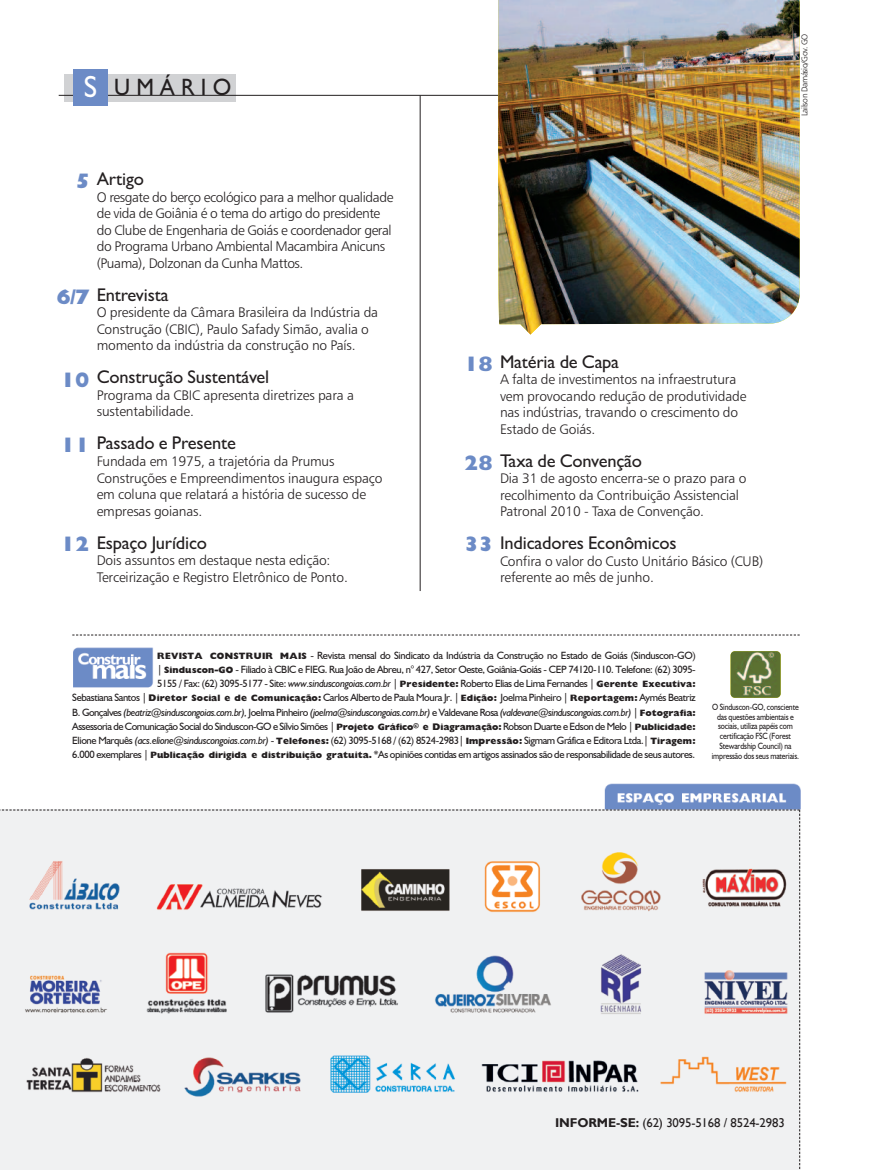
<style>
.page{position:relative;width:872px;height:1170px;background:#fff}
.page>*{position:absolute;margin:0;border:0;box-sizing:border-box;transform-origin:0 0}
.t1{font:800 24px "Giligan";letter-spacing:.015em;color:#6c8bc6}
.t2{font:23.25px "Gill Sans";letter-spacing:.275em;color:#231f20;scale:.95 1}
.t3{font:18px "Gill Sans";letter-spacing:-.01em;color:#231f20}
.t4{font:13.5px/16.5px "Humanist 777 BT Light B";letter-spacing:-.01em;color:#231f20}
.t5{font:13.5px/16.5px "Humanist 777 BT Light B";letter-spacing:-.03em;color:#231f20}
.t6{font:12.75px "Gill Sans";letter-spacing:-.01em;color:#231f20}
.t7{font:10.5px/14.2px "Humanist 521 BT";letter-spacing:-.035em;color:#231f20;text-align:right}
.t8{font:9px/9.8px "Humanist 521 BT";letter-spacing:-.015em;color:#231f20;text-align:center;scale:.85 1}
.t9{font:8.25px "Humanist 777 BT Light B";letter-spacing:-.045em;color:#231f20}
.s1{font-size:30px;color:#fff}
.s2{font-family:"Giligan";font-weight:800}
.s3{font-style:italic}
.s4{font-weight:700}
</style>
<div class="page">
<img style="left:604px;top:783px;width:196px;height:26px">
<svg style="left:72px;top:634px;width:727px;height:1px"></svg>
<img style="left:73px;top:647px;width:80px;height:41px">
<div style="left:65px;top:74px;width:171px;height:28px;background:#d1d2d4"></div>
<hr style="left:59px;top:95px;width:473px;height:1px;background:#231f20">
<div style="left:73px;top:69px;width:34px;height:37px;background:#6c8bc6"></div>
<img style="left:498px;top:0;width:301px;height:334px">
<hr style="left:420px;top:95px;width:1px;height:496px;background:#231f20">
<img style="left:730px;top:651px;width:50px;height:46px;border-radius:4px">
<svg style="left:0;top:809px;width:800px;height:360px"></svg>
<h2 class="t2" style="left:84px;top:73px;width:157px"><span class="s1">S</span> UMÁRIO</h2>
<h3 class="t3" style="left:97px;top:168px;width:49px">Artigo</h3>
<p class="t5" style="left:97px;top:189px;width:298px">O resgate do berço ecológico para a melhor qualidade de vida de Goiânia é o tema do artigo do presidente do clube de Engenharia de Goiás e coordenador geral do Programa urbano Ambiental Macambira Anicuns (Puama), dolzonan da cunha Mattos.</p>
<h3 class="t3" style="left:97px;top:284px;width:73px">Entrevista</h3>
<p class="t4" style="left:97px;top:304px;width:283px">O presidente da câmara Brasileira da indústria da construção (cBic), Paulo Safady Simão, avalia o momento da indústria da construção no País.</p>
<h3 class="t3" style="left:97px;top:366px;width:174px">Construção Sustentável</h3>
<p class="t4" style="left:97px;top:387px;width:259px">Programa da cBic apresenta diretrizes para a sustentabilidade.</p>
<h3 class="t3" style="left:97px;top:432px;width:141px">Passado e Presente</h3>
<p class="t4" style="left:97px;top:453px;width:287px">Fundada em 1975, a trajetória da Prumus construções e Empreendimentos inaugura espaço em coluna que relatará a história de sucesso de empresas goianas.</p>
<h3 class="t3" style="left:97px;top:531px;width:112px">Espaço Jurídico</h3>
<p class="t4" style="left:97px;top:552px;width:253px">dois assuntos em destaque nesta edição:<br>Terceirização e Registro Eletrônico de Ponto.</p>
<h1 class="t1" style="left:76px;top:172px;width:15px">5</h1>
<h1 class="t1" style="left:57px;top:288px;width:34px">6/7</h1>
<h1 class="t1" style="left:61px;top:370px;width:30px">10</h1>
<h1 class="t1" style="left:61px;top:436px;width:30px">11</h1>
<h1 class="t1" style="left:61px;top:535px;width:30px">12</h1>
<p class="t9" style="left:799px;top:116px;width:83px;rotate:-90deg">Lailson damásio/Gov. GO</p>
<h1 class="t1" style="left:464px;top:355px;width:30px">18</h1>
<h1 class="t1" style="left:464px;top:453px;width:30px">28</h1>
<h1 class="t1" style="left:464px;top:535px;width:30px">33</h1>
<h3 class="t3" style="left:500px;top:351px;width:121px">Matéria de Capa</h3>
<p class="t4" style="left:500px;top:371px;width:248px">A falta de investimentos na infraestrutura vem provocando redução de produtividade nas indústrias, travando o crescimento do Estado de Goiás.</p>
<h3 class="t3" style="left:500px;top:450px;width:144px">Taxa de Convenção</h3>
<p class="t4" style="left:500px;top:470px;width:248px">dia 31 de agosto encerra-se o prazo para o recolhimento da contribuição Assistencial<br>Patronal 2010 - Taxa de convenção.</p>
<h3 class="t3" style="left:500px;top:532px;width:178px">Indicadores Econômicos</h3>
<p class="t4" style="left:500px;top:553px;width:265px">confira o valor do custo unitário Básico (cuB) referente ao mês de junho.</p>
<p class="t7" style="left:72px;top:647px;width:625px"><span class="s2">REVISTA CONSTRUIR MAIS</span> - Revista mensal do Sindicato da Indústria da Construção no Estado de Goiás (Sinduscon-GO)<br>| <span class="s2">Sinduscon-GO</span> - Filiado à CBIC e FIEG. Rua João de Abreu, n° 427, Setor Oeste, Goiânia-Goiás - CEP 74120-110. Telefone: (62) 3095-<br>5155 / Fax: (62) 3095-5177 - Site: <span class="s3">www.sinduscongoias.com.br</span> | <span class="s2">Presidente:</span> Roberto Elias de Lima Fernandes | <span class="s2">Gerente Executiva:<br></span>Sebastiana Santos | <span class="s2">Diretor Social e de Comunicação:</span> Carlos Alberto de Paula Moura Jr. | <span class="s2">Edição:</span> Joelma Pinheiro | <span class="s2">Reportagem:</span> Aymés Beatriz B. Gonçalves <span class="s3">(beatriz@sinduscongoias.com.br),</span> Joelma Pinheiro <span class="s3">(joelma@sinduscongoias.com.br)</span> e Valdevane Rosa <span class="s3">(valdevane@sinduscongoias.com.br)</span> | <span class="s2">Fotografia:<br></span>Assessoria de Comunicação Social do Sinduscon-GO e Sílvio Simões | <span class="s2">Projeto Gráfico© e Diagramação:</span> Robson Duarte e Edson de Melo | <span class="s2">Publicidade:<br></span>Elione Marquês <span class="s3">(acs.elione@sinduscongoias.com.br)</span> - <span class="s2">Telefones:</span> (62) 3095-5168 / (62) 8524-2983| <span class="s2">Impressão:</span> Sigmam Gráfica e Editora Ltda.| <span class="s2">Tiragem:<br></span>6.000 exemplares | <span class="s2">Publicação dirigida e distribuição gratuita.</span> *As opiniões contidas em artigos assinados são de responsabilidade de seus autores.</p>
<p class="t8" style="left:711px;top:701px;width:104px">O Sinduscon-GO, consciente das questões ambientais e sociais, utiliza papéis com certificação FSC (Forest<br>Stewardship Council) na impressão dos seus materiais.</p>
<p class="t6" style="left:555px;top:1114px;width:231px"><span class="s4">INFORME-SE:</span> (62) 3095-5168 / 8524-2983</p>
</div>
